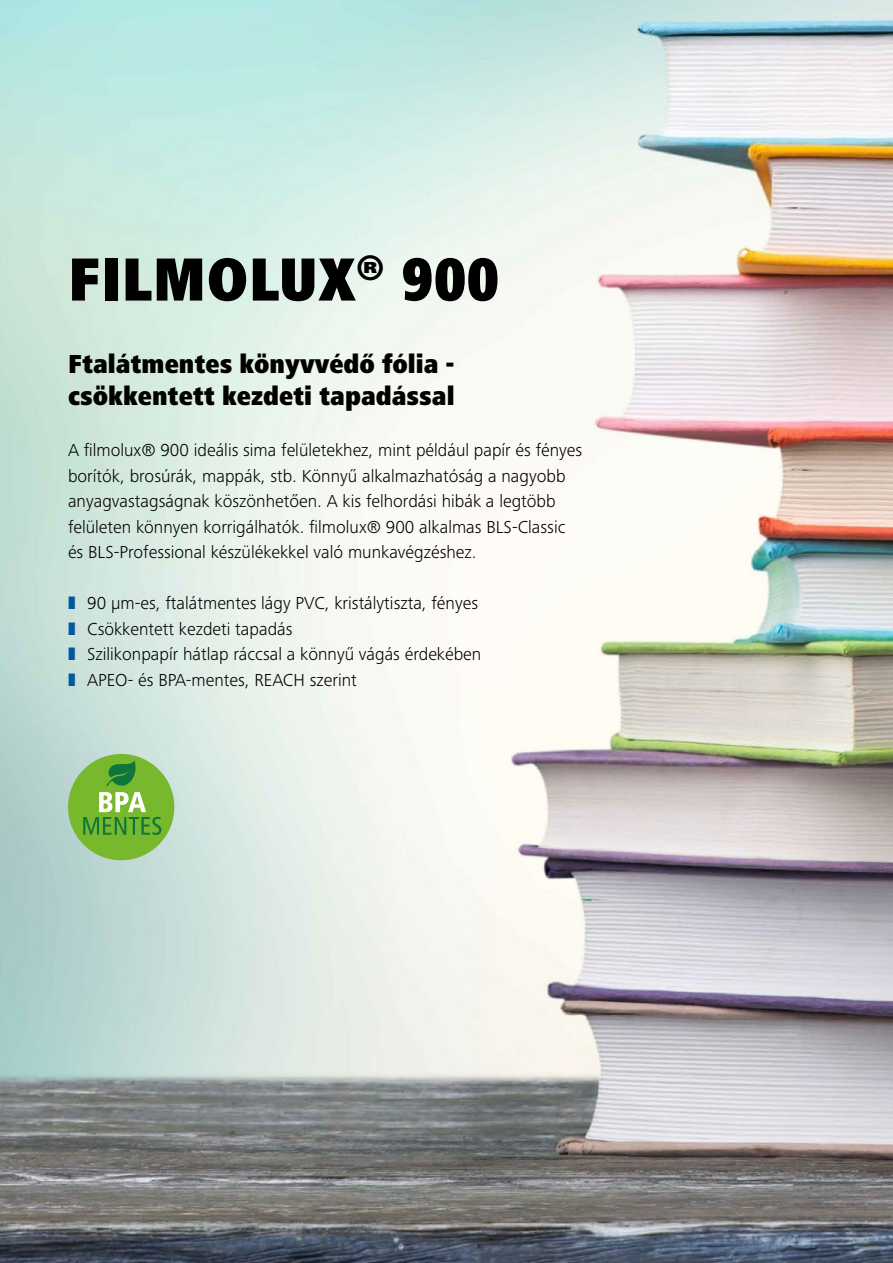
<style>
.page{position:relative;width:893px;height:1263px;background:#fff}
.page>*{position:absolute;margin:0;border:0;box-sizing:border-box;transform-origin:0 0}
.t1{font:900 condensed 63px "Frutiger Next Pro";color:#000}
.t2{font:900 condensed 27px "Frutiger Next Pro";color:#000}
.t3{font:300 18px/25.5px "Frutiger Next Pro";color:#000}
.s1{color:#00599f}
</style>
<div class="page">
<img style="left:0;top:0;width:893px;height:1263px">
<div style="left:68px;top:754px;width:106px;height:106px;background:#78b82c;border-radius:50%"></div>
<svg style="left:106px;top:760px;width:30px;height:26px"></svg>
<svg style="left:83px;top:792px;width:78px;height:43px"></svg>
<p class="t1" style="left:68px;top:244px;width:433px">FILMOLUX<sup>®</sup> 900</p>
<p class="t2" style="left:68px;top:348px;width:388px">Ftalátmentes könyvvédő fólia -</p>
<p class="t2" style="left:68px;top:381px;width:388px">csökkentett kezdeti tapadással</p>
<p class="t3" style="left:68px;top:437px;width:516px">A filmolux® 900 ideális sima felületekhez, mint például papír és fényes borítók, brosúrák, mappák, stb. Könnyű alkalmazhatóság a nagyobb anyagvastagságnak köszönhetően. A kis felhordási hibák a legtöbb</p>
<p class="t3" style="left:68px;top:514px;width:499px">felületen könnyen korrigálhatók. filmolux® 900 alkalmas BLS-Classic</p>
<p class="t3" style="left:68px;top:539px;width:410px">és BLS-Professional készülékekkel való munkavégzéshez.</p>
<p class="t3" style="left:68px;top:590px;width:412px"><span class="s1">❚</span> 90 μm-es, ftalátmentes lágy PVC, kristálytiszta, fényes</p>
<p class="t3" style="left:68px;top:616px;width:226px"><span class="s1">❚</span> Csökkentett kezdeti tapadás</p>
<p class="t3" style="left:68px;top:641px;width:415px"><span class="s1">❚</span> Szilikonpapír hátlap ráccsal a könnyű vágás érdekében</p>
<p class="t3" style="left:68px;top:667px;width:290px"><span class="s1">❚</span> APEO- és BPA-mentes, REACH szerint</p>
</div>
